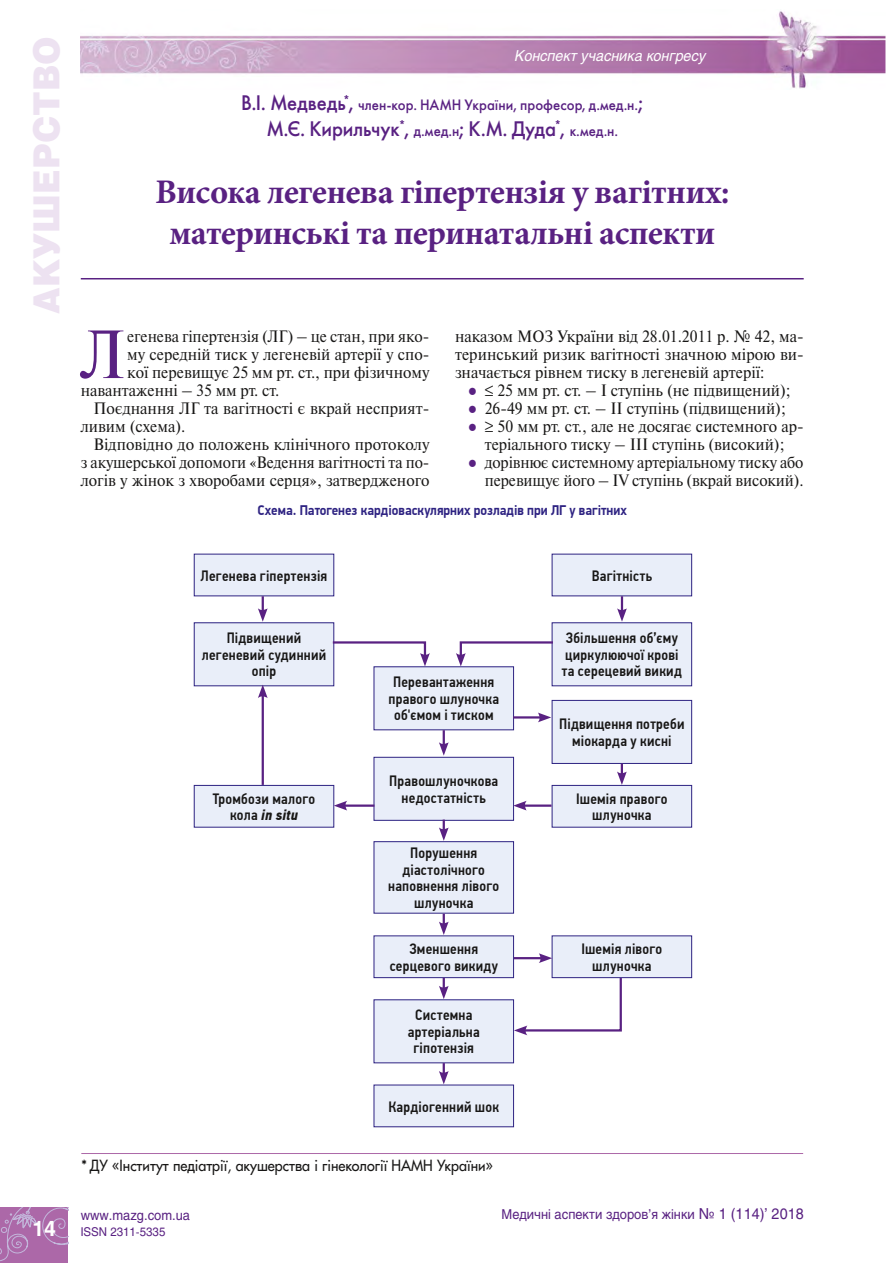
<style>
.page{position:relative;width:893px;height:1263px;background:#fff}
.page>*{position:absolute;margin:0;border:0;box-sizing:border-box;transform-origin:0 0}
.article_6_dropCap{font:67.95px "Newton C";color:#592182;scale:.95 1}
.RUBRIKA_big{font:36px "Helios Black C";color:#ede2f1;scale:.95 1}
.article_2_назва_Конс{font:700 34.5px/41.4px "Minion Pro";color:#592182;text-align:center}
.article_1_Author_Кон{font:21px "Futuris C";letter-spacing:-.005em;color:#592182;scale:.95 1}
.t1{font:700 21px "Helios C";color:#fff}
.body{font:16.5px/18px "Newton C";color:#181716;text-align:justify;scale:.95 1}
.body-2{font:16.5px/18px "Newton C";color:#181716;scale:.96 1}
.article_6_dropCap-2{font:16.5px "Newton C";color:#181716;scale:.95 1}
.body-3{font:16.5px/18px "Newton C";color:#181716;text-align:right;scale:.93 1}
.article_6_dropCap-3{font:16.5px "Newton C";color:#181716;scale:.94 1}
.Shema{font:500 15px/16.5px "PF Din Text Cond Pro";letter-spacing:.015em;color:#181716;text-align:center}
.Snoska{font:15px "Favorit C";color:#181716;scale:.95 1}
.article_1_Author_Кон-2{font:15px "Futuris C";letter-spacing:.005em;color:#592182;scale:.95 1}
.RUBRIKA_smal{font:italic 15px "Helios C";color:#fff;scale:.95 1}
.LINK_ILLUSTR{font:700 14.25px "PF Din Display Pro";color:#2e2382;scale:.9 1}
.t2{font:13.5px "Helios C";color:#592182;scale:.95 1}
.t3{font:12px "Helios C";color:#592182;scale:.95 1}
.s1{font-size:21px}
.s2{font-size:15px}
.s3{font-family:"Times New Roman";color:#592182}
.s4{font-weight:700;font-style:italic}
</style>
<div class="page">
<img style="left:81px;top:11px;width:804px;height:78px">
<svg style="left:0;top:1208px;width:68px;height:54px;background:#af72ae"></svg>
<hr style="left:81px;top:278px;width:723px;height:1px;background:#592182">
<hr style="left:81px;top:1153px;width:722px;height:1px;background:#ac68a8">
<div style="left:194px;top:554px;width:140px;height:42px;background:#e9eef9"></div>
<div style="left:552px;top:554px;width:140px;height:42px;background:#e9eef9"></div>
<div style="left:374px;top:667px;width:140px;height:63px;background:#e9eef9"></div>
<div style="left:374px;top:666px;width:140px;height:64px;border:1px solid #2e2382"></div>
<div style="left:194px;top:623px;width:140px;height:63px;background:#e9eef9"></div>
<div style="left:194px;top:622px;width:140px;height:64px;border:1px solid #2e2382"></div>
<div style="left:552px;top:623px;width:140px;height:63px;background:#e9eef9"></div>
<div style="left:552px;top:622px;width:140px;height:64px;border:1px solid #2e2382"></div>
<div style="left:194px;top:785px;width:140px;height:42px;background:#e9eef9"></div>
<div style="left:194px;top:785px;width:140px;height:42px;border:1px solid #2e2382"></div>
<div style="left:374px;top:757px;width:140px;height:63px;background:#e9eef9"></div>
<div style="left:374px;top:757px;width:140px;height:64px;border:1px solid #2e2382"></div>
<div style="left:374px;top:842px;width:140px;height:71px;background:#e9eef9"></div>
<div style="left:374px;top:841px;width:140px;height:72px;border:1px solid #2e2382"></div>
<div style="left:374px;top:936px;width:140px;height:42px;background:#e9eef9"></div>
<div style="left:374px;top:935px;width:140px;height:43px;border:1px solid #2e2382"></div>
<div style="left:374px;top:1000px;width:140px;height:63px;background:#e9eef9"></div>
<div style="left:374px;top:1085px;width:140px;height:42px;background:#e9eef9"></div>
<div style="left:374px;top:1085px;width:140px;height:42px;border:1px solid #2e2382"></div>
<div style="left:552px;top:700px;width:140px;height:63px;background:#e9eef9"></div>
<div style="left:552px;top:700px;width:140px;height:64px;border:1px solid #2e2382"></div>
<div style="left:552px;top:785px;width:140px;height:42px;background:#e9eef9"></div>
<div style="left:552px;top:785px;width:140px;height:42px;border:1px solid #2e2382"></div>
<div style="left:552px;top:936px;width:140px;height:42px;background:#e9eef9"></div>
<div style="left:552px;top:935px;width:140px;height:43px;border:1px solid #2e2382"></div>
<svg style="left:258px;top:596px;width:10px;height:26px"></svg>
<svg style="left:617px;top:596px;width:10px;height:26px"></svg>
<svg style="left:456px;top:640px;width:98px;height:26px"></svg>
<svg style="left:332px;top:640px;width:98px;height:26px"></svg>
<hr style="left:262px;top:694px;width:2px;height:91px;background:#592182">
<svg style="left:258px;top:685px;width:10px;height:13px"></svg>
<svg style="left:439px;top:730px;width:10px;height:26px"></svg>
<svg style="left:439px;top:819px;width:10px;height:22px"></svg>
<svg style="left:439px;top:914px;width:10px;height:21px"></svg>
<svg style="left:439px;top:978px;width:10px;height:21px"></svg>
<svg style="left:439px;top:1063px;width:10px;height:21px"></svg>
<hr style="left:513px;top:716px;width:29px;height:2px;background:#592182">
<svg style="left:538px;top:712px;width:13px;height:10px"></svg>
<svg style="left:617px;top:764px;width:10px;height:21px"></svg>
<hr style="left:514px;top:957px;width:29px;height:2px;background:#592182">
<svg style="left:539px;top:953px;width:13px;height:10px"></svg>
<svg style="left:514px;top:976px;width:109px;height:59px"></svg>
<hr style="left:523px;top:804px;width:28px;height:3px;background:#592182">
<svg style="left:513px;top:801px;width:14px;height:9px"></svg>
<hr style="left:343px;top:804px;width:31px;height:3px;background:#592182">
<svg style="left:334px;top:801px;width:13px;height:9px"></svg>
<p class="RUBRIKA_big" style="left:24px;top:314px;width:293px;rotate:-90deg">Акушерство</p>
<p class="RUBRIKA_smal" style="left:515px;top:46px;width:202px">Конспект учасника конгресу</p>
<p class="article_1_Author_Кон-2" style="left:241px;top:96px;width:425px"><span class="s1">В.І. Медведь</span><sup>*</sup><span class="s1">,</span> член-кор. НАМН України, професор, д.мед.н.<span class="s1">;</span></p>
<p class="article_1_Author_Кон" style="left:266px;top:116px;width:372px">М.Є. Кирильчук<sup>*</sup>, <span class="s2">д.мед.н</span>; К.М. Дуда<sup>*</sup>, <span class="s2">к.мед.н.</span></p>
<p class="article_2_назва_Конс" style="left:155px;top:170px;width:577px">Висока легенева гіпертензія у вагітних: материнські та перинатальні аспекти</p>
<p class="article_6_dropCap" style="left:81px;top:318px;width:49px">Л</p>
<p class="article_6_dropCap-3" style="left:127px;top:327px;width:323px">егенева гіпертензія (ЛГ) – це стан, при яко-</p>
<p class="article_6_dropCap-2" style="left:127px;top:345px;width:320px">му середній тиск у легеневій артерії у спо-</p>
<p class="article_6_dropCap-2" style="left:127px;top:363px;width:320px">кої перевищує 25 мм рт. ст., при фізичному</p>
<p class="article_6_dropCap-2" style="left:81px;top:381px;width:211px">навантаженні – 35 мм рт. ст.</p>
<p class="body-2" style="left:81px;top:399px;width:365px;text-indent:13px">Поєднання ЛГ та вагітності є вкрай несприят&shy;ливим (схема).</p>
<p class="body-2" style="left:81px;top:435px;width:365px;text-align:justify;text-indent:13px">Відповідно до положень клінічного протоколу з акушерської допомоги «Ведення вагітності та по&shy;логів у жінок з хворобами серця», затвердженого</p>
<p class="body" style="left:455px;top:327px;width:369px">наказом МОЗ України від 28.01.2011 р. № 42, ма&shy;теринський ризик вагітності значною мірою ви&shy;значається рівнем тиску в легеневій артерії:</p>
<p class="body" style="left:468px;top:381px;width:341px"><span class="s3">●</span> ≤ 25 мм рт. ст. – І ступінь (не підвищений);</p>
<p class="body" style="left:468px;top:399px;width:336px"><span class="s3">●</span> 26-49 мм рт. ст. – ІІ ступінь (підвищений);</p>
<p class="body" style="left:468px;top:417px;width:355px;text-align:center"><span class="s3">●</span> ≥ 50 мм рт. ст., але не досягає системного ар&shy;теріального тиску – ІІІ ступінь (високий);</p>
<p class="body-3" style="left:468px;top:453px;width:363px"><span class="s3">●</span> дорівнює системному артеріальному тиску або перевищує його – IV ступінь (вкрай високий).</p>
<p class="LINK_ILLUSTR" style="left:258px;top:501px;width:412px">Схема. Патогенез кардіоваскулярних розладів при ЛГ у вагітних</p>
<p class="t1" style="left:32px;top:1216px;width:25px">14</p>
<p class="Shema" style="left:201px;top:567px;width:128px">Легенева гіпертензія</p>
<p class="Shema" style="left:592px;top:567px;width:62px">Вагітність</p>
<p class="Shema" style="left:202px;top:630px;width:126px">Підвищений легеневий судинний опір</p>
<p class="Shema" style="left:562px;top:630px;width:121px;text-align:left">Збільшення об’єму циркулюючої крові та серецевий викид</p>
<p class="Shema" style="left:388px;top:674px;width:112px">Перевантаження правого шлуночка об'ємом і тиском</p>
<p class="Shema" style="left:559px;top:716px;width:127px">Підвищення потреби міокарда у кисні</p>
<p class="Shema" style="left:213px;top:790px;width:104px">Тромбози малого кола <span class="s4">in situ</span></p>
<p class="Shema" style="left:389px;top:773px;width:110px">Правошлуночкова недостатність</p>
<p class="Shema" style="left:388px;top:845px;width:113px">Порушення діастолічного наповнення лівого шлуночка</p>
<p class="Shema" style="left:390px;top:941px;width:110px">Зменшення серцевого викиду</p>
<p class="Shema" style="left:408px;top:1007px;width:73px">Системна артеріальна гіпотензія</p>
<p class="Shema" style="left:388px;top:1098px;width:112px">Кардіогенний шок</p>
<p class="Snoska" style="left:81px;top:1155px;width:435px">* ДУ «Інститут педіатрії, акушерства і гінекології НАМН України»</p>
<p class="Shema" style="left:576px;top:790px;width:93px">Ішемія правого шлуночка</p>
<p class="Shema" style="left:581px;top:941px;width:82px">Ішемія лівого шлуночка</p>
<p class="t2" style="left:81px;top:1207px;width:117px">www.mazg.com.ua</p>
<p class="t3" style="left:81px;top:1225px;width:91px">ISSN 2311-5335</p>
<p class="t2" style="left:502px;top:1206px;width:319px">Медичні аспекти здоров’я жінки <span class="s2">№ 1 (114)’ 2018</span></p>
</div>
